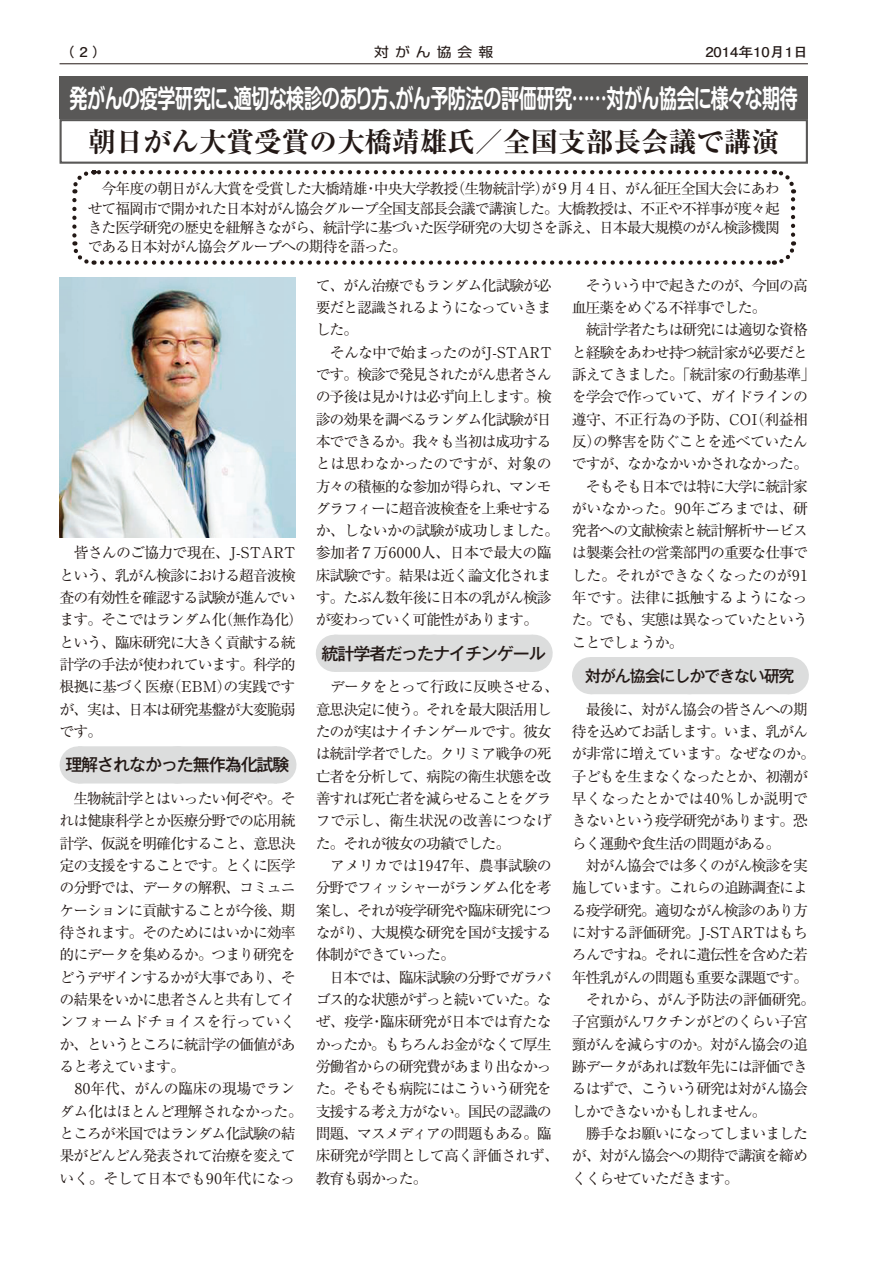
<style>
.page{position:relative;width:893px;height:1263px;background:#fff}
.page>*{position:absolute;margin:0;border:0;box-sizing:border-box;transform-origin:0 0}
.t1{font:700 expanded 27.6px "Ryumin Pr 6";color:#231916}
.t2{font:700 25.5px "Shin M Go Pr 6 De";letter-spacing:-.03em;color:#fff;scale:.71 1}
.t3{font:500 16.95px "Gothic MB101 Pr 6";letter-spacing:-.065em;color:#231916}
.t4{font:500 15.9px "Gothic MB101 Pr 6";letter-spacing:-.065em;color:#231916}
.t5{font:14.85px/22.4px "Ryumin Pr 6";letter-spacing:-.07em;color:#231916}
.t6{font:700 13.35px "Futo Go B101 Pr 6";color:#231916;scale:1.11 1}
.t7{font:13.35px "Shin Go Pr 6";letter-spacing:.4em;color:#231916;scale:1.11 1}
</style>
<div class="page">
<hr style="left:60px;top:64px;width:748px;height:1px;background:#231916">
<svg style="left:72px;top:200px;width:23px;height:65px"></svg>
<svg style="left:102px;top:241px;width:695px;height:24px"></svg>
<svg style="left:773px;top:170px;width:24px;height:65px"></svg>
<svg style="left:72px;top:170px;width:693px;height:23px"></svg>
<div style="left:590px;top:657px;width:199px;height:37px;background:#dcdddd"></div>
<hr style="left:789px;top:657px;width:1px;height:37px;background:#dcdddd">
<div style="left:334px;top:635px;width:199px;height:37px;background:#dcdddd"></div>
<hr style="left:533px;top:635px;width:1px;height:37px;background:#dcdddd">
<div style="left:78px;top:746px;width:199px;height:37px;background:#dcdddd"></div>
<hr style="left:277px;top:746px;width:1px;height:37px;background:#dcdddd">
<div style="left:60px;top:77px;width:748px;height:42px;background:#595857"></div>
<div style="left:60px;top:119px;width:748px;height:45px;border:2px solid #595857"></div>
<img style="left:60px;top:277px;width:236px;height:261px">
<p class="t6" style="left:60px;top:41px;width:45px">（ 2 ）</p>
<p class="t7" style="left:374px;top:41px;width:109px">対がん協会報</p>
<p class="t6" style="left:705px;top:41px;width:94px">2014年10月1日</p>
<p class="t2" style="left:70px;top:77px;width:1027px">発がんの疫学研究に、適切な検診のあり方、がん予防法の評価研究……対がん協会に様々な期待</p>
<p class="t1" style="left:88px;top:120px;width:692px">朝日がん大賞受賞の大橋靖雄氏／全国支部長会議で講演</p>
<p class="t5" style="left:88px;top:178px;width:694px;line-height:19.2px;text-align:justify">　今年度の朝日がん大賞を受賞した大橋靖雄・中央大学教授（生物統計学）が９月４日、がん征圧全国大会にあわせて福岡市で開かれた日本対がん協会グループ全国支部長会議で講演した。大橋教授は、不正や不祥事が度々起きた医学研究の歴史を紐解きながら、統計学に基づいた医学研究の大切さを訴え、日本最大規模のがん検診機関である日本対がん協会グループへの期待を語った。</p>
<p class="t5" style="left:60px;top:541px;width:245px">　皆さんのご協力で現在、J-STARTという、乳がん検診における超音波検査の有効性を確認する試験が進んでいます。そこではランダム化（無作為化）という、臨床研究に大きく貢献する統計学の手法が使われています。科学的根拠に基づく医療（EBM）の実践ですが、実は、日本は研究基盤が大変脆弱です。</p>
<p class="t3" style="left:65px;top:751px;width:226px">理解されなかった無作為化試験</p>
<p class="t5" style="left:60px;top:786px;width:245px">　生物統計学とはいったい何ぞや。それは健康科学とか医療分野での応用統計学、仮説を明確化すること、意思決定の支援をすることです。とくに医学の分野では、データの解釈、コミュニケーションに貢献することが今後、期待されます。そのためにはいかに効率的にデータを集めるか。つまり研究をどうデザインするかが大事であり、その結果をいかに患者さんと共有してインフォームドチョイスを行っていくか、というところに統計学の価値があると考えています。<br>　80年代、がんの臨床の現場でランダム化はほとんど理解されなかった。ところが米国ではランダム化試験の結果がどんどん発表されて治療を変えていく。そして日本でも90年代になっ</p>
<p class="t5" style="left:316px;top:273px;width:245px">て、がん治療でもランダム化試験が必要だと認識されるようになっていきました。<br>　そんな中で始まったのがJ-STARTです。検診で発見されたがん患者さんの予後は見かけは必ず向上します。検診の効果を調べるランダム化試験が日本でできるか。我々も当初は成功するとは思わなかったのですが、対象の方々の積極的な参加が得られ、マンモグラフィーに超音波検査を上乗せするか、しないかの試験が成功しました。参加者７万6000人、日本で最大の臨床試験です。結果は近く論文化されます。たぶん数年後に日本の乳がん検診が変わっていく可能性があります。</p>
<p class="t3" style="left:322px;top:639px;width:226px">統計学者だったナイチンゲール</p>
<p class="t5" style="left:316px;top:675px;width:245px">　データをとって行政に反映させる、意思決定に使う。それを最大限活用したのが実はナイチンゲールです。彼女は統計学者でした。クリミア戦争の死亡者を分析して、病院の衛生状態を改善すれば死亡者を減らせることをグラフで示し、衛生状況の改善につなげた。それが彼女の功績でした。<br>　アメリカでは1947年、農事試験の分野でフィッシャーがランダム化を考案し、それが疫学研究や臨床研究につながり、大規模な研究を国が支援する体制ができていった。<br>　日本では、臨床試験の分野でガラパゴス的な状態がずっと続いていた。なぜ、疫学・臨床研究が日本では育たなかったか。もちろんお金がなくて厚生労働省からの研究費があまり出なかった。そもそも病院にはこういう研究を支援する考え方がない。国民の認識の問題、マスメディアの問題もある。臨床研究が学問として高く評価されず、教育も弱かった。</p>
<p class="t5" style="left:572px;top:273px;width:245px">　そういう中で起きたのが、今回の高血圧薬をめぐる不祥事でした。<br>　統計学者たちは研究には適切な資格と経験をあわせ持つ統計家が必要だと訴えてきました。「統計家の行動基準」を学会で作っていて、ガイドラインの遵守、不正行為の予防、COI（利益相反）の弊害を防ぐことを述べていたんですが、なかなかいかされなかった。　そもそも日本では特に大学に統計家がいなかった。90年ごろまでは、研究者への文献検索と統計解析サービスは製薬会社の営業部門の重要な仕事でした。それができなくなったのが91年です。法律に抵触するようになった。でも、実態は異なっていたということでしょうか。</p>
<p class="t4" style="left:585px;top:662px;width:211px">対がん協会にしかできない研究</p>
<p class="t5" style="left:572px;top:697px;width:245px">　最後に、対がん協会の皆さんへの期待を込めてお話します。いま、乳がんが非常に増えています。なぜなのか。子どもを生まなくなったとか、初潮が早くなったとかでは40％しか説明できないという疫学研究があります。恐らく運動や食生活の問題がある。<br>　対がん協会では多くのがん検診を実施しています。これらの追跡調査による疫学研究。適切ながん検診のあり方に対する評価研究。J-STARTはもちろんですね。それに遺伝性を含めた若年性乳がんの問題も重要な課題です。　それから、がん予防法の評価研究。子宮頸がんワクチンがどのくらい子宮頸がんを減らすのか。対がん協会の追跡データがあれば数年先には評価できるはずで、こういう研究は対がん協会しかできないかもしれません。<br>　勝手なお願いになってしまいましたが、対がん協会への期待で講演を締めくくらせていただきます。</p>
</div>
